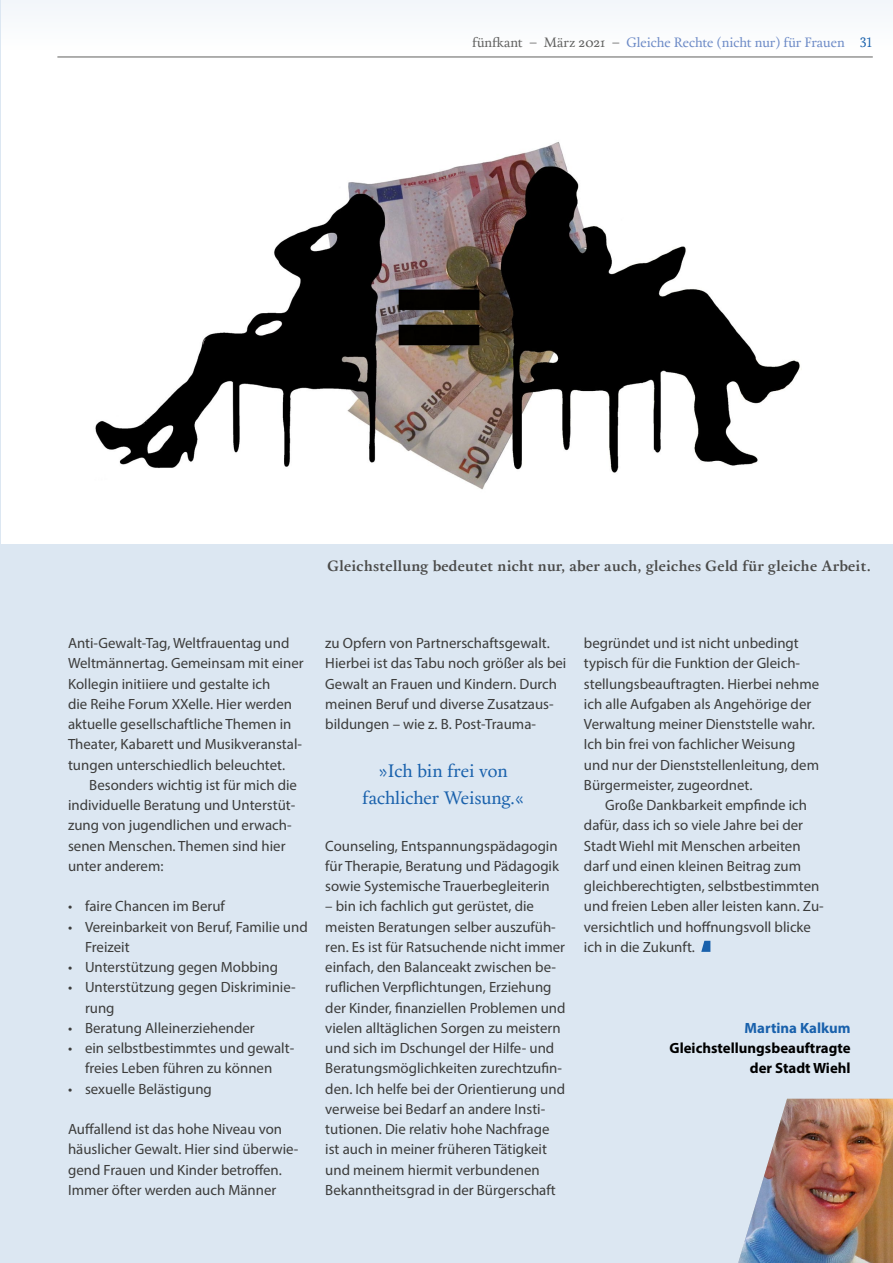
<style>
.page{position:relative;width:893px;height:1263px;background:#dce7f2}
.page>*{position:absolute;margin:0;border:0;box-sizing:border-box;transform-origin:0 0}
.t1{font:18px/27px "Calendas Plus";color:#1961ac;text-align:center}
.t2{font:14.85px/20.2px "Myriad Pro";color:#3c3c3b}
.t3{font:700 14.85px "Calendas Plus";letter-spacing:.02em;color:#4a4a49}
.t4{font:700 14.85px/20.2px "Myriad Pro";color:#000;text-align:right}
.t5{font:700 14.85px "Myriad Pro";color:#1961ac}
.t6{font:13.5px "Calendas Plus";color:#6c8ac6}
.s1{color:#60605f}
.s2{color:#1961ac}
</style>
<div class="page">
<div style="left:1px;top:0;width:892px;height:544px;background:#fff"></div>
<img style="left:95px;top:142px;width:705px;height:348px">
<svg style="left:701px;top:941px;width:9px;height:11px"></svg>
<hr style="left:57px;top:57px;width:816px;height:1px;background:#60605f">
<img style="left:738px;top:1099px;width:155px;height:164px">
<p class="t6" style="left:472px;top:33px;width:401px"><span class="s1">fünfkant – März 2021 –</span> Gleiche Rechte (nicht nur) für Frauen <span class="s2">31</span></p>
<p class="t3" style="left:328px;top:555px;width:545px">Gleichstellung bedeutet nicht nur, aber auch, gleiches Geld für gleiche Arbeit.</p>
<p class="t2" style="left:68px;top:633px;width:237px">Anti-Gewalt-Tag, Weltfrauentag und Weltmännertag. Gemeinsam mit einer Kollegin initiiere und gestalte ich<br>die Reihe Forum XXelle. Hier werden aktuelle gesellschaftliche Themen in Theater, Kabarett und Musikveranstal&shy;tungen unterschiedlich beleuchtet.</p>
<p class="t2" style="left:68px;top:774px;width:231px;text-indent:21px">Besonders wichtig ist für mich die individuelle Beratung und Unterstüt&shy;zung von jugendlichen und erwach&shy;senen Menschen. Themen sind hier unter anderem:</p>
<p class="t2" style="left:68px;top:896px;width:158px">• faire Chancen im Beruf</p>
<p class="t2" style="left:85px;top:916px;width:224px;text-indent:-17px">• Vereinbarkeit von Beruf, Familie und<br>Freizeit</p>
<p class="t2" style="left:68px;top:957px;width:212px">• Unterstützung gegen Mobbing</p>
<p class="t2" style="left:85px;top:977px;width:212px;text-indent:-17px">• Unterstützung gegen Diskriminie&shy;rung</p>
<p class="t2" style="left:68px;top:1017px;width:188px">• Beratung Alleinerziehender</p>
<p class="t2" style="left:68px;top:1038px;width:228px;text-align:center">• ein selbstbestimmtes und gewalt&shy;freies Leben führen zu können</p>
<p class="t2" style="left:68px;top:1078px;width:145px">• sexuelle Belästigung</p>
<p class="t2" style="left:68px;top:1119px;width:232px">Auffallend ist das hohe Niveau von häuslicher Gewalt. Hier sind überwie&shy;gend Frauen und Kinder betroffen.<br>Immer öfter werden auch Männer</p>
<p class="t2" style="left:325px;top:633px;width:243px">zu Opfern von Partnerschaftsgewalt.<br>Hierbei ist das Tabu noch größer als bei Gewalt an Frauen und Kindern. Durch meinen Beruf und diverse Zusatzaus&shy;bildungen – wie z. B. Post-Trauma-</p>
<p class="t1" style="left:362px;top:757px;width:163px">»Ich bin frei von fachlicher Weisung.«</p>
<p class="t2" style="left:325px;top:835px;width:235px;text-align:justify">Counseling, Entspannungspädagogin für Therapie, Beratung und Pädagogik sowie Systemische Trauerbegleiterin</p>
<p class="t2" style="left:325px;top:896px;width:242px">– bin ich fachlich gut gerüstet, die meisten Beratungen selber auszufüh&shy;ren. Es ist für Ratsuchende nicht immer einfach, den Balanceakt zwischen be&shy;ruflichen Verpflichtungen, Erziehung der Kinder, finanziellen Problemen und vielen alltäglichen Sorgen zu meistern und sich im Dschungel der Hilfe- und Beratungsmöglichkeiten zurechtzufin&shy;den. Ich helfe bei der Orientierung und verweise bei Bedarf an andere Insti&shy;tutionen. Die relativ hohe Nachfrage ist auch in meiner früheren Tätigkeit und meinem hiermit verbundenen Bekanntheitsgrad in der Bürgerschaft</p>
<p class="t2" style="left:584px;top:633px;width:237px">begründet und ist nicht unbedingt typisch für die Funktion der Gleich&shy;stellungsbeauftragten. Hierbei nehme ich alle Aufgaben als Angehörige der Verwaltung meiner Dienststelle wahr.<br>Ich bin frei von fachlicher Weisung und nur der Dienststellenleitung, dem Bürgermeister, zugeordnet.</p>
<p class="t2" style="left:584px;top:795px;width:241px;text-indent:21px">Große Dankbarkeit empfinde ich dafür, dass ich so viele Jahre bei der Stadt Wiehl mit Menschen arbeiten darf und einen kleinen Beitrag zum gleichberechtigten, selbstbestimmten und freien Leben aller leisten kann. Zu&shy;versichtlich und hoffnungsvoll blicke ich in die Zukunft.</p>
<p class="t5" style="left:745px;top:1018px;width:107px">Martina Kalkum</p>
<p class="t4" style="left:669px;top:1037px;width:183px">Gleichstellungsbeauftragte der Stadt Wiehl</p>
</div>
